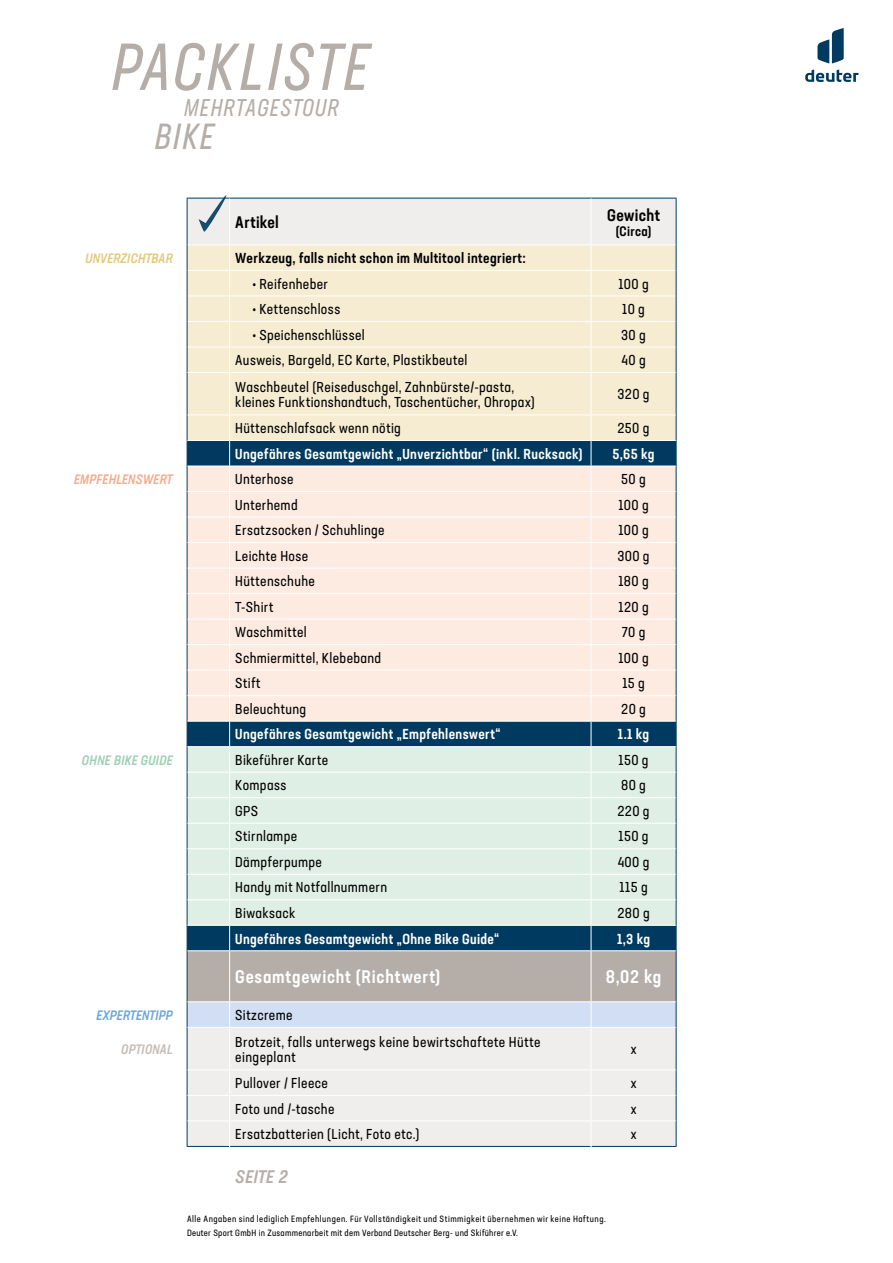
<style>
.page{position:relative;width:893px;height:1263px;background:#fff}
.page>*{position:absolute;margin:0;border:0;box-sizing:border-box;transform-origin:0 0}
.t1{font:italic 65.7px "Neusa Next Std Compact";letter-spacing:.04em;color:#b5ada7}
.t2{font:italic 36px "Neusa Next Std Compact";color:#b5ada7}
.t3{font:italic 24px "Neusa Next Std Compact";letter-spacing:.05em;color:#b5ada7}
.t4{font:500 condensed 18px "Neusa Next Std";letter-spacing:.04em;color:#fff}
.t5{font:italic 500 condensed 18px "Neusa Next Std";letter-spacing:.015em;color:#b5ada7}
.t6{font:500 condensed 16.5px "Neusa Next Std";letter-spacing:.02em;color:#000}
.t7{font:condensed 14.25px/15px "Neusa Next Std";letter-spacing:.025em;color:#000}
.t8{font:500 condensed 14.25px "Neusa Next Std";letter-spacing:.025em;color:#fff}
.t9{font:500 condensed 14.25px "Neusa Next Std";letter-spacing:.025em;color:#000}
.t10{font:italic 500 condensed 13.5px "Neusa Next Std";letter-spacing:.015em;color:#f6aa89}
.t11{font:italic 500 condensed 13.5px "Neusa Next Std";letter-spacing:.01em;color:#e3ca7a}
.t12{font:italic 500 condensed 13.5px "Neusa Next Std";letter-spacing:.03em;color:#9cd0b4}
.t13{font:italic 500 condensed 13.5px "Neusa Next Std";letter-spacing:.005em;color:#6ca5da}
.t14{font:italic 500 condensed 13.5px "Neusa Next Std";letter-spacing:.01em;color:#c4bcb7}
.t15{font:500 condensed 13.5px "Neusa Next Std";letter-spacing:.025em;color:#000}
.t16{font:condensed 9px/13.5px "Neusa Next Std";letter-spacing:.05em;color:#000}
</style>
<div class="page">
<svg style="left:805px;top:70px;width:54px;height:12px"></svg>
<svg style="left:817px;top:28px;width:27px;height:36px"></svg>
<div style="left:188px;top:199px;width:488px;height:947px;background:#f0eeec"></div>
<div style="left:188px;top:245px;width:488px;height:170px;background:#f5ecd2"></div>
<hr style="left:187px;top:198px;width:43px;height:1px;background:#003a60">
<hr style="left:187px;top:198px;width:1px;height:47px;background:#003a60">
<hr style="left:230px;top:198px;width:361px;height:1px;background:#003a60">
<hr style="left:591px;top:198px;width:85px;height:1px;background:#003a60">
<hr style="left:676px;top:198px;width:1px;height:47px;background:#003a60">
<hr style="left:187px;top:372px;width:1px;height:43px;background:#003a60">
<hr style="left:676px;top:372px;width:1px;height:43px;background:#003a60">
<hr style="left:187px;top:1027px;width:1px;height:43px;background:#003a60">
<hr style="left:676px;top:1027px;width:1px;height:43px;background:#003a60">
<svg style="left:187px;top:1070px;width:1px;height:76px"></svg>
<svg style="left:676px;top:1070px;width:1px;height:76px"></svg>
<hr style="left:187px;top:1146px;width:42px;height:1px;background:#003a60">
<hr style="left:230px;top:1146px;width:361px;height:1px;background:#003a60">
<hr style="left:591px;top:1146px;width:85px;height:1px;background:#003a60">
<hr style="left:229px;top:198px;width:1px;height:46px;background:#fff">
<hr style="left:591px;top:198px;width:1px;height:46px;background:#fff">
<hr style="left:187px;top:347px;width:43px;height:1px;background:#fff">
<hr style="left:230px;top:347px;width:361px;height:1px;background:#fff">
<hr style="left:591px;top:347px;width:85px;height:1px;background:#fff">
<hr style="left:187px;top:372px;width:43px;height:1px;background:#fff">
<hr style="left:230px;top:372px;width:361px;height:1px;background:#fff">
<hr style="left:229px;top:373px;width:1px;height:42px;background:#fff">
<hr style="left:591px;top:372px;width:85px;height:1px;background:#fff">
<hr style="left:591px;top:373px;width:1px;height:42px;background:#fff">
<svg style="left:187px;top:415px;width:490px;height:612px;background:#ced1cf"></svg>
<hr style="left:187px;top:1027px;width:43px;height:1px;background:#fff">
<hr style="left:230px;top:1027px;width:361px;height:1px;background:#fff">
<hr style="left:229px;top:1028px;width:1px;height:41px;background:#fff">
<hr style="left:591px;top:1027px;width:85px;height:1px;background:#fff">
<hr style="left:591px;top:1028px;width:1px;height:41px;background:#fff">
<hr style="left:187px;top:1069px;width:43px;height:1px;background:#fff">
<hr style="left:230px;top:1069px;width:361px;height:1px;background:#fff">
<hr style="left:591px;top:1069px;width:85px;height:1px;background:#fff">
<hr style="left:187px;top:1095px;width:43px;height:1px;background:#fff">
<hr style="left:230px;top:1095px;width:361px;height:1px;background:#fff">
<hr style="left:591px;top:1095px;width:85px;height:1px;background:#fff">
<hr style="left:187px;top:1120px;width:43px;height:1px;background:#fff">
<hr style="left:230px;top:1120px;width:361px;height:1px;background:#fff">
<hr style="left:591px;top:1120px;width:85px;height:1px;background:#fff">
<svg style="left:229px;top:1070px;width:1px;height:77px"></svg>
<svg style="left:591px;top:1070px;width:1px;height:77px"></svg>
<hr style="left:187px;top:244px;width:43px;height:1px;background:#fff">
<hr style="left:230px;top:244px;width:361px;height:1px;background:#fff">
<hr style="left:591px;top:244px;width:85px;height:1px;background:#fff">
<hr style="left:187px;top:270px;width:43px;height:1px;background:#fff">
<hr style="left:230px;top:270px;width:361px;height:1px;background:#fff">
<hr style="left:591px;top:270px;width:85px;height:1px;background:#fff">
<hr style="left:187px;top:296px;width:43px;height:1px;background:#fff">
<hr style="left:230px;top:296px;width:361px;height:1px;background:#fff">
<hr style="left:591px;top:296px;width:85px;height:1px;background:#fff">
<hr style="left:187px;top:321px;width:43px;height:1px;background:#fff">
<hr style="left:230px;top:321px;width:361px;height:1px;background:#fff">
<svg style="left:229px;top:245px;width:1px;height:127px"></svg>
<hr style="left:591px;top:321px;width:85px;height:1px;background:#fff">
<svg style="left:591px;top:245px;width:1px;height:127px"></svg>
<svg style="left:187px;top:245px;width:1px;height:127px"></svg>
<svg style="left:676px;top:245px;width:1px;height:127px"></svg>
<svg style="left:199px;top:195px;width:28px;height:38px"></svg>
<h1 class="t1" style="left:112px;top:27px;width:259px">PACKLISTE</h1>
<h3 class="t3" style="left:184px;top:93px;width:156px">MEHRTAGESTOUR</h3>
<h2 class="t2" style="left:155px;top:114px;width:61px">BIKE</h2>
<p class="t6" style="left:235px;top:212px;width:45px">Artikel</p>
<p class="t6" style="left:607px;top:205px;width:54px">Gewicht</p>
<p class="t15" style="left:616px;top:223px;width:37px">(Circa)</p>
<p class="t11" style="left:85px;top:250px;width:89px">UNVERZICHTBAR</p>
<p class="t9" style="left:235px;top:249px;width:292px">Werkzeug, falls nicht schon im Multitool integriert:</p>
<p class="t7" style="left:252px;top:276px;width:77px">• Reifenheber</p>
<p class="t7" style="left:618px;top:276px;width:32px">100 g</p>
<p class="t7" style="left:252px;top:301px;width:89px">• Kettenschloss</p>
<p class="t7" style="left:622px;top:301px;width:24px">10 g</p>
<p class="t7" style="left:252px;top:327px;width:114px">• Speichenschlüssel</p>
<p class="t7" style="left:621px;top:327px;width:26px">30 g</p>
<p class="t7" style="left:235px;top:352px;width:234px">Ausweis, Bargeld, EC Karte, Plastikbeutel</p>
<p class="t7" style="left:621px;top:352px;width:26px">40 g</p>
<p class="t7" style="left:235px;top:379px;width:301px">Waschbeutel (Reiseduschgel, Zahnbürste/-pasta, kleines Funktionshandtuch, Taschentücher, Ohropax)</p>
<p class="t7" style="left:618px;top:386px;width:33px">320 g</p>
<p class="t7" style="left:235px;top:420px;width:167px">Hüttenschlafsack wenn nötig</p>
<p class="t7" style="left:618px;top:420px;width:33px">250 g</p>
<p class="t8" style="left:235px;top:445px;width:349px">Ungefähres Gesamtgewicht „Unverzichtbar“ (inkl. Rucksack)</p>
<p class="t8" style="left:612px;top:445px;width:44px">5,65 kg</p>
<p class="t10" style="left:74px;top:471px;width:100px">EMPFEHLENSWERT</p>
<p class="t7" style="left:235px;top:472px;width:60px">Unterhose</p>
<p class="t7" style="left:621px;top:472px;width:26px">50 g</p>
<p class="t7" style="left:235px;top:497px;width:64px">Unterhemd</p>
<p class="t7" style="left:618px;top:497px;width:32px">100 g</p>
<p class="t7" style="left:235px;top:523px;width:151px">Ersatzsocken / Schuhlinge</p>
<p class="t7" style="left:618px;top:523px;width:32px">100 g</p>
<p class="t7" style="left:235px;top:548px;width:75px">Leichte Hose</p>
<p class="t7" style="left:617px;top:548px;width:34px">300 g</p>
<p class="t7" style="left:235px;top:574px;width:81px">Hüttenschuhe</p>
<p class="t7" style="left:618px;top:574px;width:32px">180 g</p>
<p class="t7" style="left:235px;top:599px;width:39px">T-Shirt</p>
<p class="t7" style="left:618px;top:599px;width:32px">120 g</p>
<p class="t7" style="left:235px;top:625px;width:73px">Waschmittel</p>
<p class="t7" style="left:622px;top:625px;width:25px">70 g</p>
<p class="t7" style="left:235px;top:650px;width:148px">Schmiermittel, Klebeband</p>
<p class="t7" style="left:618px;top:650px;width:32px">100 g</p>
<p class="t7" style="left:235px;top:676px;width:27px">Stift</p>
<p class="t7" style="left:622px;top:676px;width:24px">15 g</p>
<p class="t7" style="left:235px;top:701px;width:72px">Beleuchtung</p>
<p class="t7" style="left:621px;top:701px;width:26px">20 g</p>
<p class="t8" style="left:235px;top:725px;width:267px">Ungefähres Gesamtgewicht „Empfehlenswert“</p>
<p class="t8" style="left:618px;top:725px;width:33px">1.1 kg</p>
<p class="t12" style="left:82px;top:751px;width:92px">OHNE BIKE GUIDE</p>
<p class="t7" style="left:235px;top:752px;width:94px">Bikeführer Karte</p>
<p class="t7" style="left:619px;top:752px;width:32px">150 g</p>
<p class="t7" style="left:235px;top:778px;width:53px">Kompass</p>
<p class="t7" style="left:621px;top:778px;width:26px">80 g</p>
<p class="t7" style="left:235px;top:803px;width:24px">GPS</p>
<p class="t7" style="left:617px;top:803px;width:34px">220 g</p>
<p class="t7" style="left:235px;top:829px;width:63px">Stirnlampe</p>
<p class="t7" style="left:619px;top:829px;width:32px">150 g</p>
<p class="t7" style="left:235px;top:854px;width:88px">Dämpferpumpe</p>
<p class="t7" style="left:618px;top:854px;width:33px">400 g</p>
<p class="t7" style="left:235px;top:880px;width:153px">Handy mit Notfallnummern</p>
<p class="t7" style="left:619px;top:880px;width:30px">115 g</p>
<p class="t7" style="left:235px;top:905px;width:61px">Biwaksack</p>
<p class="t7" style="left:617px;top:905px;width:34px">280 g</p>
<p class="t8" style="left:235px;top:929px;width:266px">Ungefähres Gesamtgewicht „Ohne Bike Guide“</p>
<p class="t8" style="left:617px;top:929px;width:35px">1,3 kg</p>
<p class="t4" style="left:235px;top:965px;width:207px">Gesamtgewicht (Richtwert)</p>
<p class="t4" style="left:606px;top:965px;width:57px">8,02 kg</p>
<p class="t13" style="left:97px;top:1006px;width:78px">EXPERTENTIPP</p>
<p class="t7" style="left:235px;top:1007px;width:59px">Sitzcreme</p>
<p class="t14" style="left:121px;top:1040px;width:53px">OPTIONAL</p>
<p class="t7" style="left:235px;top:1034px;width:307px">Brotzeit, falls unterwegs keine bewirtschaftete Hütte eingeplant</p>
<p class="t7" style="left:631px;top:1041px;width:7px">x</p>
<p class="t7" style="left:235px;top:1075px;width:94px">Pullover / Fleece</p>
<p class="t7" style="left:631px;top:1075px;width:7px">x</p>
<p class="t7" style="left:235px;top:1101px;width:101px">Foto und /-tasche</p>
<p class="t7" style="left:631px;top:1101px;width:7px">x</p>
<p class="t7" style="left:235px;top:1126px;width:185px">Ersatzbatterien (Licht, Foto etc.)</p>
<p class="t7" style="left:631px;top:1126px;width:7px">x</p>
<p class="t5" style="left:235px;top:1165px;width:54px">SEITE 2</p>
<p class="t16" style="left:187px;top:1212px;width:420px">Alle Angaben sind lediglich Empfehlungen. Für Vollständigkeit und Stimmigkeit übernehmen wir keine Haftung.<br>Deuter Sport GmbH in Zusammenarbeit mit dem Verband Deutscher Berg- und Skiführer e.V.</p>
</div>
